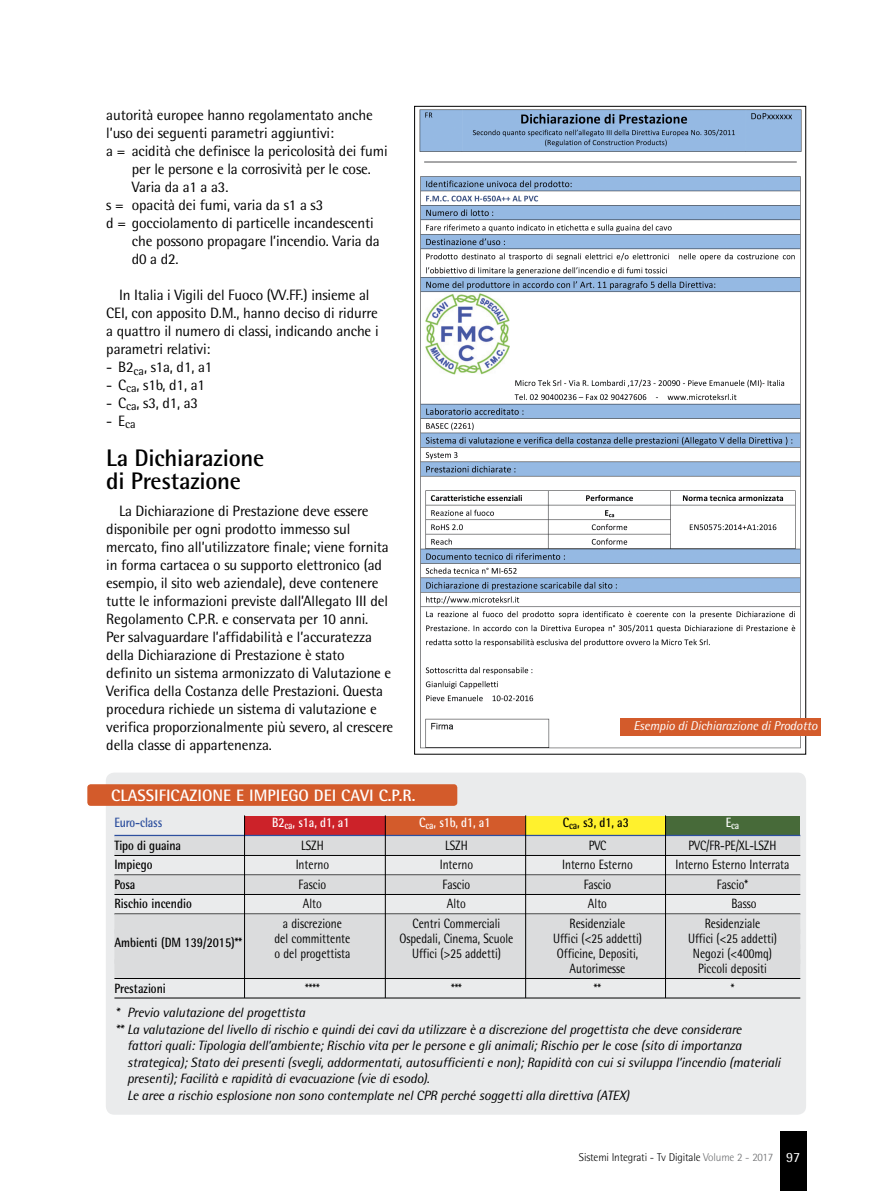
<style>
.page{position:relative;width:893px;height:1191px;background:#fff}
.page>*{position:absolute;margin:0;border:0;box-sizing:border-box;transform-origin:0 0}
.q_titolino_doppio_s{font:700 24px "Rotis Semi Sans";letter-spacing:-.01em;color:#000}
.q_titolo_tab{font:700 16.5px "Rotis Semi Sans";color:#fff}
.q_testo{font:15px/18px "Rotis Semi Sans";letter-spacing:-.01em;color:#000}
.q_testo_rientrato{font:15px/18px "Rotis Semi Sans";letter-spacing:-.01em;color:#000}
.Normale{font:14.1px "Rotis Semi Sans";color:#fff}
.q_testo_rientrato-2{font:italic 13.5px/16.5px "Rotis Semi Sans";letter-spacing:-.01em;color:#000}
.q_testo_tabella{font:13.5px "Rotis Semi Sans";color:#000;scale:.85 1}
.q_testo_tabella-2{font:700 13.5px "Rotis Semi Sans";color:#000;scale:.85 1}
.q_testo_tabella-3{font:700 13.5px "Rotis Semi Sans";letter-spacing:-.01em;color:#fff;scale:.85 1}
.q_testo_tabella-4{font:700 13.5px "Rotis Semi Sans";letter-spacing:-.01em;color:#2d4f9e;scale:.85 1}
.q_didascalia_nuova{font:italic 12.75px "Rotis Semi Sans";letter-spacing:-.01em;color:#fff}
.Normale-2{font:300 11.25px "Rotis Semi Sans";letter-spacing:-.015em;color:#000}
.q_testo_tabella-5{font:700 10.8px "Rotis Semi Sans";color:#fff;scale:.85 1}
.s1{font-size:13.5px}
.s2{color:#6d6e70}
</style>
<div class="page">
<div style="left:780px;top:1131px;width:26px;height:60px;background:#000"></div>
<img style="left:419px;top:109px;width:383px;height:640px">
<div style="left:106px;top:772px;width:700px;height:342px;background:#eaebec;border-radius:9px"></div>
<div style="left:87px;top:784px;width:370px;height:22px;background:#d35b2b;border-radius:3px"></div>
<div style="left:666px;top:816px;width:134px;height:19px;background:#476a39"></div>
<div style="left:525px;top:816px;width:140px;height:19px;background:#fff12d"></div>
<div style="left:385px;top:816px;width:140px;height:19px;background:#d35b2b"></div>
<div style="left:244px;top:816px;width:140px;height:19px;background:#cc2229"></div>
<hr style="left:114px;top:835px;width:686px;height:1px;background:#2d4f9e">
<div style="left:114px;top:836px;width:686px;height:20px;background:#dbdcdd"></div>
<hr style="left:114px;top:855px;width:686px;height:1px;background:#000">
<hr style="left:114px;top:874px;width:686px;height:1px;background:#000">
<div style="left:114px;top:875px;width:686px;height:20px;background:#dbdcdd"></div>
<hr style="left:114px;top:894px;width:686px;height:1px;background:#000">
<hr style="left:114px;top:913px;width:686px;height:1px;background:#000">
<div style="left:114px;top:914px;width:686px;height:20px;background:#dbdcdd"></div>
<div style="left:114px;top:929px;width:686px;height:20px;background:#dbdcdd"></div>
<div style="left:114px;top:944px;width:686px;height:20px;background:#dbdcdd"></div>
<div style="left:114px;top:959px;width:686px;height:20px;background:#dbdcdd"></div>
<hr style="left:114px;top:978px;width:686px;height:1px;background:#000">
<hr style="left:114px;top:997px;width:686px;height:1px;background:#000">
<hr style="left:244px;top:815px;width:1px;height:183px;background:#000">
<hr style="left:385px;top:815px;width:1px;height:183px;background:#000">
<hr style="left:525px;top:815px;width:1px;height:183px;background:#000">
<hr style="left:665px;top:815px;width:1px;height:183px;background:#000">
<div style="left:621px;top:718px;width:200px;height:18px;background:#d35b2b"></div>
<p class="q_testo" style="left:106px;top:106px;width:268px">autorità europee hanno regolamentato anche l’uso dei seguenti parametri aggiuntivi:</p>
<p class="q_testo_rientrato" style="left:132px;top:142px;width:257px;text-indent:-26px">a = acidità che definisce la pericolosità dei fumi per le persone e la corrosività per le cose.<br>Varia da a1 a a3.</p>
<p class="q_testo_rientrato" style="left:106px;top:196px;width:218px">s = opacità dei fumi, varia da s1 a s3</p>
<p class="q_testo_rientrato" style="left:132px;top:214px;width:249px;text-indent:-26px">d = gocciolamento di particelle incandescenti che possono propagare l’incendio. Varia da d0 a d2.</p>
<p class="q_testo" style="left:106px;top:286px;width:274px;text-indent:13px">In Italia i Vigili del Fuoco (VV.FF.) insieme al CEI, con apposito D.M., hanno deciso di ridurre a quattro il numero di classi, indicando anche i parametri relativi:</p>
<p class="q_testo_rientrato" style="left:106px;top:358px;width:108px">- B2<sub>ca</sub>, s1a, d1, a1</p>
<p class="q_testo_rientrato" style="left:106px;top:376px;width:100px">- C<sub>ca</sub>, s1b, d1, a1</p>
<p class="q_testo_rientrato" style="left:106px;top:394px;width:93px">- C<sub>ca</sub>, s3, d1, a3</p>
<p class="q_testo_rientrato" style="left:106px;top:412px;width:31px">- E<sub>ca</sub></p>
<p class="q_titolino_doppio_s" style="left:106px;top:443px;width:159px">La Dichiarazione</p>
<p class="q_titolino_doppio_s" style="left:106px;top:466px;width:136px">di Prestazione</p>
<p class="q_testo" style="left:106px;top:502px;width:288px;text-indent:13px">La Dichiarazione di Prestazione deve essere disponibile per ogni prodotto immesso sul mercato, fino all’utilizzatore finale; viene fornita in forma cartacea o su supporto elettronico (ad esempio, il sito web aziendale), deve contenere tutte le informazioni previste dall’Allegato III del Regolamento C.P.R. e conservata per 10 anni.<br>Per salvaguardare l’affidabilità e l’accuratezza della Dichiarazione di Prestazione è stato definito un sistema armonizzato di Valutazione e Verifica della Costanza delle Prestazioni. Questa procedura richiede un sistema di valutazione e verifica proporzionalmente più severo, al crescere della classe di appartenenza.</p>
<p class="q_titolo_tab" style="left:111px;top:785px;width:306px">CLASSIFICAZIONE E IMPIEGO DEI CAVI C.P.R.</p>
<p class="q_testo_tabella-4" style="left:114px;top:814px;width:58px">Euro-class</p>
<p class="q_testo_tabella-3" style="left:272px;top:814px;width:93px">B2<sub>ca</sub>, s1a, d1, a1</p>
<p class="q_testo_tabella-3" style="left:419px;top:814px;width:85px">C<sub>ca</sub>, s1b, d1, a1</p>
<p class="q_testo_tabella-2" style="left:563px;top:814px;width:79px">C<sub>ca</sub>, s3, d1, a3</p>
<p class="q_testo_tabella-5" style="left:726px;top:818px;width:18px"><span class="s1">E</span>ca</p>
<p class="q_testo_tabella-2" style="left:114px;top:837px;width:80px">Tipo di guaina</p>
<p class="q_testo_tabella" style="left:301px;top:837px;width:28px">LSZH</p>
<p class="q_testo_tabella" style="left:445px;top:837px;width:28px">LSZH</p>
<p class="q_testo_tabella" style="left:589px;top:837px;width:22px">PVC</p>
<p class="q_testo_tabella" style="left:689px;top:837px;width:105px">PVC/FR-PE/XL-LSZH</p>
<p class="q_testo_tabella-2" style="left:114px;top:856px;width:46px">Impiego</p>
<p class="q_testo_tabella" style="left:296px;top:857px;width:41px">Interno</p>
<p class="q_testo_tabella" style="left:440px;top:857px;width:41px">Interno</p>
<p class="q_testo_tabella" style="left:562px;top:857px;width:85px">Interno Esterno</p>
<p class="q_testo_tabella" style="left:675px;top:857px;width:136px">Interno Esterno Interrata</p>
<p class="q_testo_tabella-2" style="left:114px;top:876px;width:26px">Posa</p>
<p class="q_testo_tabella" style="left:299px;top:876px;width:34px">Fascio</p>
<p class="q_testo_tabella" style="left:443px;top:876px;width:34px">Fascio</p>
<p class="q_testo_tabella" style="left:584px;top:876px;width:34px">Fascio</p>
<p class="q_testo_tabella" style="left:717px;top:876px;width:38px">Fascio*</p>
<p class="q_testo_tabella-2" style="left:114px;top:895px;width:92px">Rischio incendio</p>
<p class="q_testo_tabella" style="left:303px;top:896px;width:24px">Alto</p>
<p class="q_testo_tabella" style="left:447px;top:896px;width:24px">Alto</p>
<p class="q_testo_tabella" style="left:588px;top:896px;width:24px">Alto</p>
<p class="q_testo_tabella" style="left:731px;top:896px;width:31px">Basso</p>
<p class="q_testo_tabella" style="left:283px;top:915px;width:71px">a discrezione</p>
<p class="q_testo_tabella" style="left:413px;top:915px;width:105px">Centri Commerciali</p>
<p class="q_testo_tabella" style="left:570px;top:915px;width:67px">Residenziale</p>
<p class="q_testo_tabella" style="left:705px;top:915px;width:67px">Residenziale</p>
<p class="q_testo_tabella-2" style="left:114px;top:934px;width:152px">Ambienti (DM 139/2015)**</p>
<p class="q_testo_tabella" style="left:275px;top:930px;width:91px">del committente</p>
<p class="q_testo_tabella" style="left:399px;top:930px;width:136px">Ospedali, Cinema, Scuole</p>
<p class="q_testo_tabella" style="left:553px;top:930px;width:106px">Uffici (&lt;25 addetti)</p>
<p class="q_testo_tabella" style="left:688px;top:930px;width:106px">Uffici (&lt;25 addetti)</p>
<p class="q_testo_tabella" style="left:274px;top:945px;width:91px">o del progettista</p>
<p class="q_testo_tabella" style="left:412px;top:945px;width:106px">Uffici (&gt;25 addetti)</p>
<p class="q_testo_tabella" style="left:557px;top:945px;width:97px">Officine, Depositi,</p>
<p class="q_testo_tabella" style="left:693px;top:945px;width:95px">Negozi (&lt;400mq)</p>
<p class="q_testo_tabella" style="left:569px;top:960px;width:67px">Autorimesse</p>
<p class="q_testo_tabella" style="left:698px;top:960px;width:82px">Piccoli depositi</p>
<p class="q_testo_tabella-2" style="left:114px;top:979px;width:62px">Prestazioni</p>
<p class="q_testo_tabella" style="left:305px;top:980px;width:19px">****</p>
<p class="q_testo_tabella" style="left:451px;top:980px;width:14px">***</p>
<p class="q_testo_tabella" style="left:594px;top:980px;width:10px">**</p>
<p class="q_testo_tabella" style="left:731px;top:980px;width:6px">*</p>
<p class="q_testo_rientrato-2" style="left:115px;top:1004px;width:192px">* Previo valutazione del progettista</p>
<p class="q_testo_rientrato-2" style="left:127px;top:1020px;width:655px;text-indent:-12px">** La valutazione del livello di rischio e quindi dei cavi da utilizzare è a discrezione del progettista che deve considerare<br>fattori quali: Tipologia dell’ambiente; Rischio vita per le persone e gli animali; Rischio per le cose (sito di importanza strategica); Stato dei presenti (svegli, addormentati, autosufficienti e non); Rapidità con cui si sviluppa l’incendio (materiali presenti); Facilità e rapidità di evacuazione (vie di esodo).</p>
<p class="q_testo_rientrato-2" style="left:127px;top:1086px;width:504px">Le aree a rischio esplosione non sono contemplate nel CPR perché soggetti alla direttiva (ATEX)</p>
<p class="q_didascalia_nuova" style="left:633px;top:718px;width:186px">Esempio di Dichiarazione di Prodotto</p>
<p class="Normale-2" style="left:579px;top:1150px;width:196px">Sistemi Integrati - Tv Digitale <span class="s2">Volume 2 - 2017</span></p>
<p class="Normale" style="left:786px;top:1148px;width:16px">97</p>
</div>
